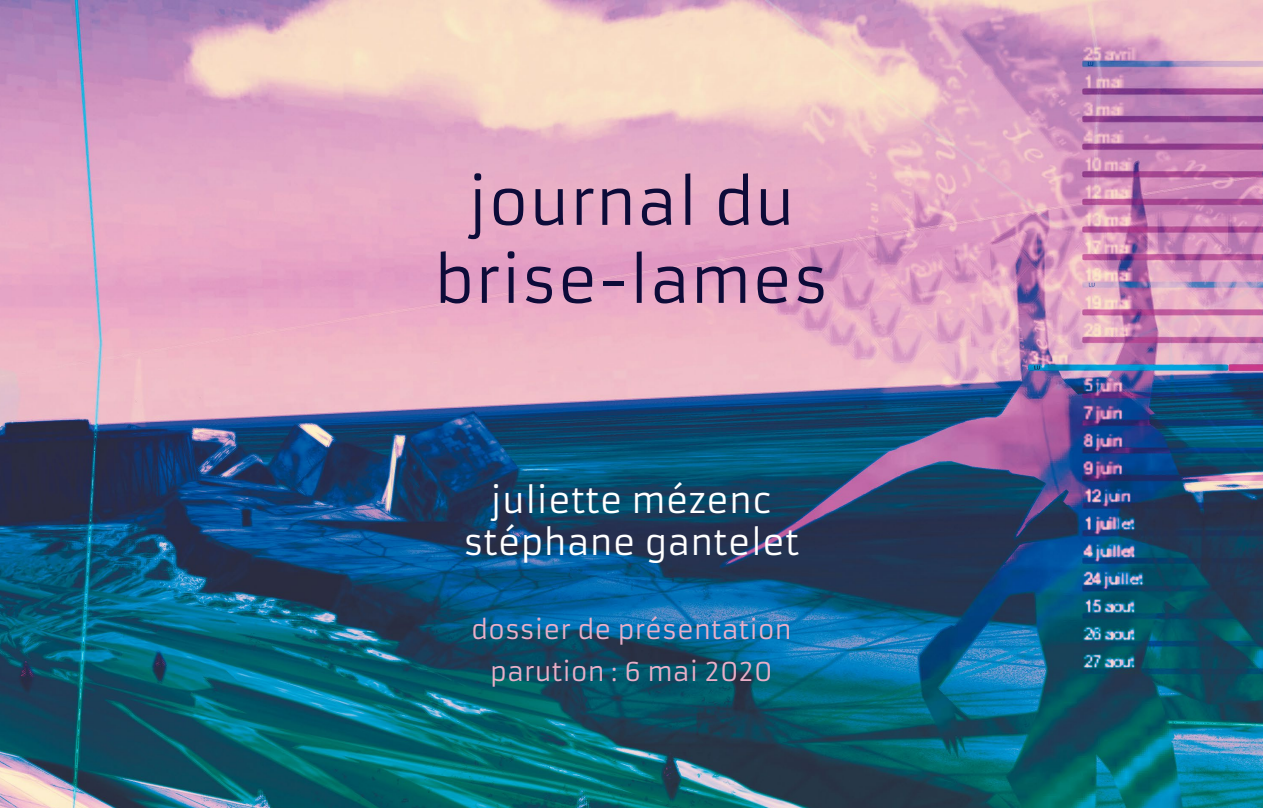
<style>
.page{position:relative;width:1263px;height:808px;background:#fff}
.page>*{position:absolute;margin:0;border:0;box-sizing:border-box;transform-origin:0 0}
.t1{font:61.5px/78px "Armata";color:#0d0b39;text-align:center}
.t2{font:34.5px/42px "Armata";color:#fff;text-align:center}
.t3{font:25.5px/42px "Armata";color:#e9afc8;text-align:center}
</style>
<div class="page">
<img style="left:0;top:0;width:1263px;height:808px">
<h1 class="t1" style="left:434px;top:164px;width:396px">journal du brise-lames</h1>
<h2 class="t2" style="left:463px;top:480px;width:338px">juliette mézenc stéphane gantelet</h2>
<p class="t3" style="left:471px;top:609px;width:322px">dossier de présentation parution : 6 mai 2020</p>
</div>
